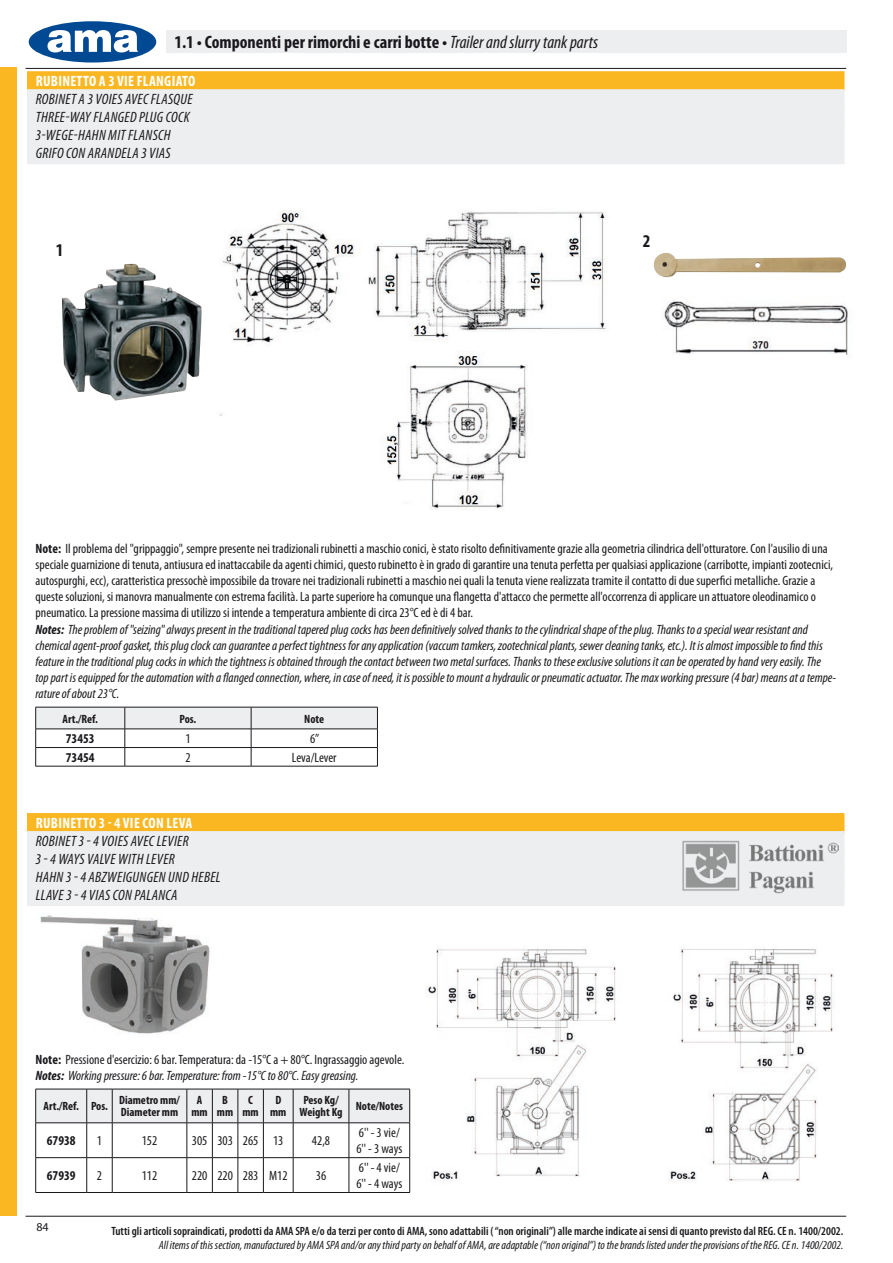
<style>
.page{position:relative;width:893px;height:1263px;background:#fff}
.page>*{position:absolute;margin:0;border:0;box-sizing:border-box;transform-origin:0 0}
.t1{font:700 condensed 18px "Myriad Pro";color:#1a181c}
.t2{font:italic condensed 15px/18px "Myriad Pro";letter-spacing:.02em;color:#1a181c}
.t3{font:700 condensed 15px "Myriad Pro";letter-spacing:.02em;color:#fff}
.t4{font:condensed 13.5px/16.2px "Myriad Pro";color:#1a181c}
.t5{font:700 condensed 13.5px "Myriad Pro";color:#1a181c}
.t6{font:600 condensed 12px "Myriad Pro";color:#1a181c}
.t7{font:italic condensed 12px "Myriad Pro";color:#1a181c}
.t8{font:700 condensed 12px/12px "Myriad Pro";color:#1a181c;text-align:center}
.t9{font:12px "Myriad Pro";color:#1a181c}
.s1{font-weight:400;font-style:italic}
.s2{font-weight:700}
.s3{font-weight:700;font-style:italic}
.s4{font-style:italic}
</style>
<div class="page">
<div style="left:29px;top:21px;width:127px;height:42px;background:#014992;border-radius:50%"></div>
<svg style="left:48px;top:30px;width:90px;height:22px"></svg>
<div style="left:0;top:68px;width:17px;height:1148px;background:#fab721"></div>
<div style="left:166px;top:30px;width:680px;height:22px;background:#edeeef"></div>
<div style="left:27px;top:71px;width:818px;height:21px;background:#fab721"></div>
<div style="left:27px;top:89px;width:818px;height:21px;background:#edeeef"></div>
<div style="left:27px;top:107px;width:818px;height:21px;background:#edeeef"></div>
<div style="left:27px;top:125px;width:818px;height:21px;background:#edeeef"></div>
<div style="left:27px;top:143px;width:818px;height:21px;background:#edeeef"></div>
<div style="left:27px;top:813px;width:818px;height:21px;background:#fab721"></div>
<div style="left:27px;top:831px;width:818px;height:21px;background:#edeeef"></div>
<div style="left:27px;top:849px;width:818px;height:21px;background:#edeeef"></div>
<div style="left:27px;top:867px;width:818px;height:21px;background:#edeeef"></div>
<div style="left:27px;top:885px;width:818px;height:21px;background:#edeeef"></div>
<img style="left:62px;top:264px;width:140px;height:137px">
<hr style="left:36px;top:766px;width:89px;height:1px;background:#1a181c">
<hr style="left:125px;top:766px;width:126px;height:1px;background:#1a181c">
<hr style="left:251px;top:766px;width:127px;height:1px;background:#1a181c">
<svg style="left:35px;top:707px;width:343px;height:59px"></svg>
<hr style="left:36px;top:729px;width:89px;height:1px;background:#1a181c">
<hr style="left:125px;top:729px;width:126px;height:1px;background:#1a181c">
<hr style="left:251px;top:729px;width:127px;height:1px;background:#1a181c">
<img style="left:40px;top:915px;width:170px;height:119px">
<hr style="left:35px;top:1123px;width:1px;height:34px;background:#1a181c">
<hr style="left:86px;top:1123px;width:1px;height:34px;background:#1a181c">
<hr style="left:112px;top:1123px;width:1px;height:34px;background:#1a181c">
<hr style="left:187px;top:1123px;width:1px;height:34px;background:#1a181c">
<hr style="left:212px;top:1123px;width:1px;height:34px;background:#1a181c">
<hr style="left:238px;top:1123px;width:1px;height:34px;background:#1a181c">
<hr style="left:263px;top:1123px;width:1px;height:34px;background:#1a181c">
<hr style="left:293px;top:1123px;width:1px;height:34px;background:#1a181c">
<hr style="left:349px;top:1123px;width:1px;height:34px;background:#1a181c">
<hr style="left:409px;top:1123px;width:1px;height:34px;background:#1a181c">
<hr style="left:36px;top:1157px;width:51px;height:1px;background:#1a181c">
<hr style="left:35px;top:1158px;width:1px;height:34px;background:#1a181c">
<svg style="left:87px;top:1157px;width:25px;height:1px"></svg>
<hr style="left:86px;top:1158px;width:1px;height:34px;background:#1a181c">
<hr style="left:112px;top:1157px;width:75px;height:1px;background:#1a181c">
<hr style="left:112px;top:1158px;width:1px;height:34px;background:#1a181c">
<hr style="left:187px;top:1158px;width:1px;height:34px;background:#1a181c">
<hr style="left:212px;top:1158px;width:1px;height:34px;background:#1a181c">
<svg style="left:187px;top:1157px;width:76px;height:1px"></svg>
<hr style="left:238px;top:1158px;width:1px;height:34px;background:#1a181c">
<hr style="left:263px;top:1157px;width:30px;height:1px;background:#1a181c">
<hr style="left:263px;top:1158px;width:1px;height:34px;background:#1a181c">
<hr style="left:293px;top:1157px;width:56px;height:1px;background:#1a181c">
<hr style="left:293px;top:1158px;width:1px;height:34px;background:#1a181c">
<hr style="left:349px;top:1157px;width:61px;height:1px;background:#1a181c">
<hr style="left:349px;top:1158px;width:1px;height:34px;background:#1a181c">
<hr style="left:409px;top:1158px;width:1px;height:34px;background:#1a181c">
<hr style="left:36px;top:1192px;width:51px;height:1px;background:#1a181c">
<svg style="left:87px;top:1192px;width:25px;height:1px"></svg>
<hr style="left:112px;top:1192px;width:75px;height:1px;background:#1a181c">
<svg style="left:187px;top:1192px;width:76px;height:1px"></svg>
<hr style="left:263px;top:1192px;width:30px;height:1px;background:#1a181c">
<hr style="left:293px;top:1192px;width:56px;height:1px;background:#1a181c">
<hr style="left:349px;top:1192px;width:61px;height:1px;background:#1a181c">
<hr style="left:35px;top:1089px;width:1px;height:33px;background:#1a181c">
<svg style="left:36px;top:1089px;width:374px;height:34px;background:#e1e2e3"></svg>
<hr style="left:263px;top:1122px;width:30px;height:1px;background:#1a181c">
<hr style="left:293px;top:1122px;width:56px;height:1px;background:#1a181c">
<hr style="left:349px;top:1122px;width:61px;height:1px;background:#1a181c">
<img style="left:220px;top:210px;width:388px;height:300px">
<img style="left:654px;top:253px;width:192px;height:24px">
<img style="left:664px;top:301px;width:184px;height:55px">
<img style="left:426px;top:948px;width:408px;height:234px">
<img style="left:682px;top:841px;width:157px;height:53px">
<hr style="left:26px;top:1216px;width:820px;height:1px;background:#1a181c">
<hr style="left:26px;top:68px;width:820px;height:1px;background:#1a181c">
<h1 class="t1" style="left:174px;top:32px;width:425px">1.1 • Componenti per rimorchi e carri botte • <span class="s1">Trailer and slurry tank parts</span></h1>
<p class="t3" style="left:36px;top:73px;width:161px">RUBINETTO A 3 VIE FLANGIATO</p>
<p class="t2" style="left:36px;top:91px;width:159px">ROBINET A 3 VOIES AVEC FLASQUE<br>THREE-WAY FLANGED PLUG COCK<br>3-WEGE-HAHN MIT FLANSCH<br>GRIFO CON ARANDELA 3 VIAS</p>
<h1 class="t1" style="left:56px;top:240px;width:9px">1</h1>
<h1 class="t1" style="left:643px;top:231px;width:9px">2</h1>
<p class="t4" style="left:36px;top:540px;width:802px"><span class="s2">Note:</span> Il problema del "grippaggio", sempre presente nei tradizionali rubinetti a maschio conici, è stato risolto definitivamente grazie alla geometria cilindrica dell'otturatore. Con l'ausilio di una speciale guarnizione di tenuta, antiusura ed inattaccabile da agenti chimici, questo rubinetto è in grado di garantire una tenuta perfetta per qualsiasi applicazione (carribotte, impianti zootecnici, autospurghi, ecc), caratteristica pressochè impossibile da trovare nei tradizionali rubinetti a maschio nei quali la tenuta viene realizzata tramite il contatto di due superfici metalliche. Grazie a queste soluzioni, si manovra manualmente con estrema facilità. La parte superiore ha comunque una flangetta d'attacco che permette all'occorrenza di applicare un attuatore oleodinamico o pneumatico. La pressione massima di utilizzo si intende a temperatura ambiente di circa 23°C ed è di 4 bar.<br><span class="s3">Notes:</span> <span class="s4">The problem of "seizing" always present in the traditional tapered plug cocks has been definitively solved thanks to the cylindrical shape of the plug. Thanks to a special wear resistant and chemical agent-proof gasket, this plug clock can guarantee a perfect tightness for any application (vaccum tamkers, zootechnical plants, sewer cleaning tanks, etc.). It is almost impossible to find this feature in the traditional plug cocks in which the tightness is obtained through the contact between two metal surfaces. Thanks to these exclusive solutions it can be operated by hand very easily. The top part is equipped for the automation with a flanged connection, where, in case of need, it is possible to mount a hydraulic or pneumatic actuator. The max working pressure (4 bar) means at a tempe&shy;rature of about 23°C.</span></p>
<p class="t8" style="left:63px;top:713px;width:37px">Art./Ref.</p>
<p class="t8" style="left:179px;top:713px;width:18px">Pos.</p>
<p class="t8" style="left:304px;top:713px;width:21px">Note</p>
<p class="t5" style="left:66px;top:731px;width:30px">73453</p>
<p class="t4" style="left:185px;top:731px;width:7px">1</p>
<p class="t4" style="left:310px;top:731px;width:11px">6”</p>
<p class="t5" style="left:66px;top:750px;width:30px">73454</p>
<p class="t4" style="left:185px;top:750px;width:7px">2</p>
<p class="t4" style="left:292px;top:750px;width:46px">Leva/Lever</p>
<p class="t3" style="left:36px;top:815px;width:158px">RUBINETTO 3 - 4 VIE CON LEVA</p>
<p class="t2" style="left:36px;top:832px;width:187px">ROBINET 3 - 4 VOIES AVEC LEVIER<br>3 - 4 WAYS VALVE WITH LEVER<br>HAHN 3 - 4 ABZWEIGUNGEN UND HEBEL<br>LLAVE 3 - 4 VIAS CON PALANCA</p>
<p class="t4" style="left:36px;top:1052px;width:370px"><span class="s2">Note:</span> Pressione d'esercizio: 6 bar. Temperatura: da -15°C a + 80°C. Ingrassaggio agevole.<br><span class="s3">Notes:</span> <span class="s4">Working pressure: 6 bar. Temperature: from -15°C to 80°C. Easy greasing.</span></p>
<p class="t8" style="left:44px;top:1100px;width:66px">Art./Ref. Pos.</p>
<p class="t8" style="left:119px;top:1094px;width:62px;text-align:left">Diametro mm/<br>Diameter mm</p>
<p class="t8" style="left:191px;top:1094px;width:18px">A mm</p>
<p class="t8" style="left:217px;top:1094px;width:18px">B mm</p>
<p class="t8" style="left:242px;top:1094px;width:18px">C mm</p>
<p class="t8" style="left:270px;top:1094px;width:18px">D mm</p>
<p class="t8" style="left:300px;top:1094px;width:44px">Peso Kg/<br>Weight Kg</p>
<p class="t8" style="left:356px;top:1100px;width:49px">Note/Notes</p>
<p class="t5" style="left:47px;top:1133px;width:30px">67938</p>
<p class="t4" style="left:97px;top:1133px;width:7px">1</p>
<p class="t4" style="left:142px;top:1133px;width:17px">152</p>
<p class="t4" style="left:192px;top:1133px;width:93px">305 303 265 13</p>
<p class="t4" style="left:312px;top:1133px;width:20px">42,8</p>
<p class="t4" style="left:356px;top:1125px;width:47px">6'' - 3 vie/<br>6'' - 3 ways</p>
<p class="t5" style="left:47px;top:1168px;width:30px">67939</p>
<p class="t4" style="left:97px;top:1168px;width:7px">2</p>
<p class="t4" style="left:142px;top:1168px;width:17px">112</p>
<p class="t4" style="left:192px;top:1168px;width:97px">220 220 283 M12</p>
<p class="t4" style="left:316px;top:1168px;width:12px">36</p>
<p class="t4" style="left:356px;top:1160px;width:47px">6'' - 4 vie/<br>6'' - 4 ways</p>
<p class="t9" style="left:36px;top:1221px;width:14px">84</p>
<p class="t6" style="left:111px;top:1224px;width:733px">Tutti gli articoli sopraindicati, prodotti da AMA SPA e/o da terzi per conto di AMA, sono adattabili ( “non originali”) alle marche indicate ai sensi di quanto previsto dal REG. CE n. 1400/2002.</p>
<p class="t7" style="left:159px;top:1239px;width:686px">All items of this section, manufactured by AMA SPA and/or any third party on behalf of AMA, are adaptable (“non original”) to the brands listed under the provisions of the REG. CE n. 1400/2002.</p>
</div>
